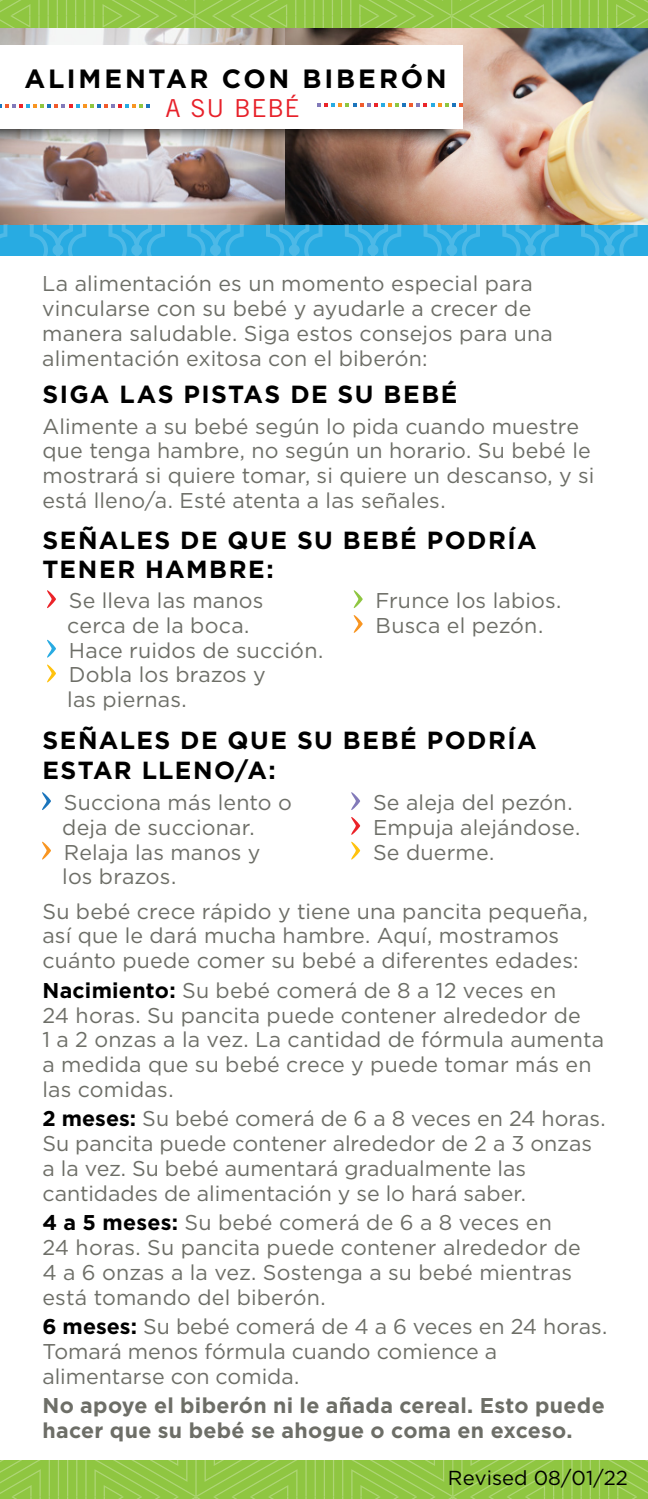
<style>
.page{position:relative;width:648px;height:1499px;background:#fff}
.page>*{position:absolute;margin:0;border:0;box-sizing:border-box;transform-origin:0 0}
.t1{font:700 26.32px "Gotham";letter-spacing:.105em;color:#000}
.t2{font:700 24.75px/29.7px "Gotham";letter-spacing:.06em;color:#000}
.t3{font:24.75px "Trade Gothic";letter-spacing:.03em;color:#e7212a}
.t4{font:21.38px/24.8px "Gotham HTF";letter-spacing:.005em;color:#6d6e67}
.t5{font:700 21.38px/24.8px "Gotham";letter-spacing:.015em;color:#6d6e67}
.t6{font:20.25px "Gotham HTF";letter-spacing:.005em;color:#000}
.s1{font-family:"Gotham";font-weight:700;color:#000}
</style>
<div class="page">
<img style="left:0;top:28px;width:285px;height:197px">
<img style="left:285px;top:28px;width:363px;height:197px">
<svg style="left:0;top:225px;width:648px;height:30px;background:#30aee3"></svg>
<div style="left:370px;top:246px;width:7px;height:7px;background:#4db9e7;border-radius:50%"></div>
<div style="left:368px;top:244px;width:11px;height:11px;border:4px solid #fff;border-radius:50%"></div>
<svg style="left:0;top:1460px;width:648px;height:38px;background:#93c747"></svg>
<svg style="left:0;top:0;width:648px;height:28px;background:#93c747"></svg>
<img style="left:0;top:132px;width:463px;height:19px">
<div style="left:0;top:31px;width:481px;height:101px;background:#000;opacity:.75"></div>
<svg style="left:0;top:105px;width:150px;height:3px"></svg>
<svg style="left:317px;top:103px;width:145px;height:4px"></svg>
<svg style="left:47px;top:590px;width:9px;height:19px"></svg>
<svg style="left:47px;top:639px;width:9px;height:19px"></svg>
<svg style="left:47px;top:664px;width:9px;height:19px"></svg>
<svg style="left:353px;top:590px;width:10px;height:43px"></svg>
<svg style="left:42px;top:792px;width:9px;height:18px"></svg>
<svg style="left:42px;top:841px;width:9px;height:19px"></svg>
<svg style="left:351px;top:792px;width:9px;height:43px"></svg>
<svg style="left:351px;top:841px;width:9px;height:19px"></svg>
<h1 class="t1" style="left:25px;top:61px;width:424px">ALIMENTAR CON BIBERÓN</h1>
<h1 class="t3" style="left:165px;top:93px;width:136px">A SU BEBÉ</h1>
<p class="t4" style="left:42px;top:271px;width:512px">La alimentación es un momento especial para vincularse con su bebé y ayudarle a crecer de manera saludable. Siga estos consejos para una alimentación exitosa con el biberón:</p>
<h2 class="t2" style="left:42px;top:379px;width:417px">SIGA LAS PISTAS DE SU BEBÉ</h2>
<p class="t4" style="left:42px;top:413px;width:554px">Alimente a su bebé según lo pida cuando muestre que tenga hambre, no según un horario. Su bebé le mostrará si quiere tomar, si quiere un descanso, y si está lleno/a. Esté atenta a las señales.</p>
<p class="t2" style="left:42px;top:525px;width:496px">SEÑALES DE QUE SU BEBÉ PODRÍA<br>TENER HAMBRE:</p>
<p class="t4" style="left:67px;top:588px;width:198px">Se lleva las manos cerca de la boca.</p>
<p class="t4" style="left:69px;top:637px;width:256px">Hace ruidos de succión.</p>
<p class="t4" style="left:67px;top:662px;width:200px">Dobla los brazos y las piernas.</p>
<p class="t4" style="left:376px;top:588px;width:187px">Frunce los labios.</p>
<p class="t4" style="left:376px;top:612px;width:169px">Busca el pezón.</p>
<p class="t2" style="left:42px;top:725px;width:496px">SEÑALES DE QUE SU BEBÉ PODRÍA<br>ESTAR LLENO/A:</p>
<p class="t4" style="left:62px;top:790px;width:231px">Succiona más lento o deja de succionar.</p>
<p class="t4" style="left:62px;top:839px;width:200px">Relaja las manos y los brazos.</p>
<p class="t4" style="left:373px;top:790px;width:201px">Se aleja del pezón.</p>
<p class="t4" style="left:373px;top:814px;width:209px">Empuja alejándose.</p>
<p class="t4" style="left:373px;top:839px;width:123px">Se duerme.</p>
<p class="t4" style="left:42px;top:898px;width:547px">Su bebé crece rápido y tiene una pancita pequeña, así que le dará mucha hambre. Aquí, mostramos cuánto puede comer su bebé a diferentes edades:</p>
<p class="t4" style="left:42px;top:977px;width:563px"><span class="s1">Nacimiento:</span> Su bebé comerá de 8 a 12 veces en<br>24 horas. Su pancita puede contener alrededor de<br>1 a 2 onzas a la vez. La cantidad de fórmula aumenta a medida que su bebé crece y puede tomar más en las comidas.</p>
<p class="t4" style="left:42px;top:1106px;width:565px"><span class="s1">2 meses:</span> Su bebé comerá de 6 a 8 veces en 24 horas.<br>Su pancita puede contener alrededor de 2 a 3 onzas a la vez. Su bebé aumentará gradualmente las cantidades de alimentación y se lo hará saber.</p>
<p class="t4" style="left:42px;top:1210px;width:540px"><span class="s1">4 a 5 meses:</span> Su bebé comerá de 6 a 8 veces en 24 horas. Su pancita puede contener alrededor de 4 a 6 onzas a la vez. Sostenga a su bebé mientras está tomando del biberón.</p>
<p class="t4" style="left:42px;top:1314px;width:566px"><span class="s1">6 meses:</span> Su bebé comerá de 4 a 6 veces en 24 horas.<br>Tomará menos fórmula cuando comience a alimentarse con comida.</p>
<p class="t5" style="left:42px;top:1393px;width:564px">No apoye el biberón ni le añada cereal. Esto puede hacer que su bebé se ahogue o coma en exceso.</p>
<p class="t6" style="left:448px;top:1466px;width:182px">Revised 08/01/22</p>
</div>
